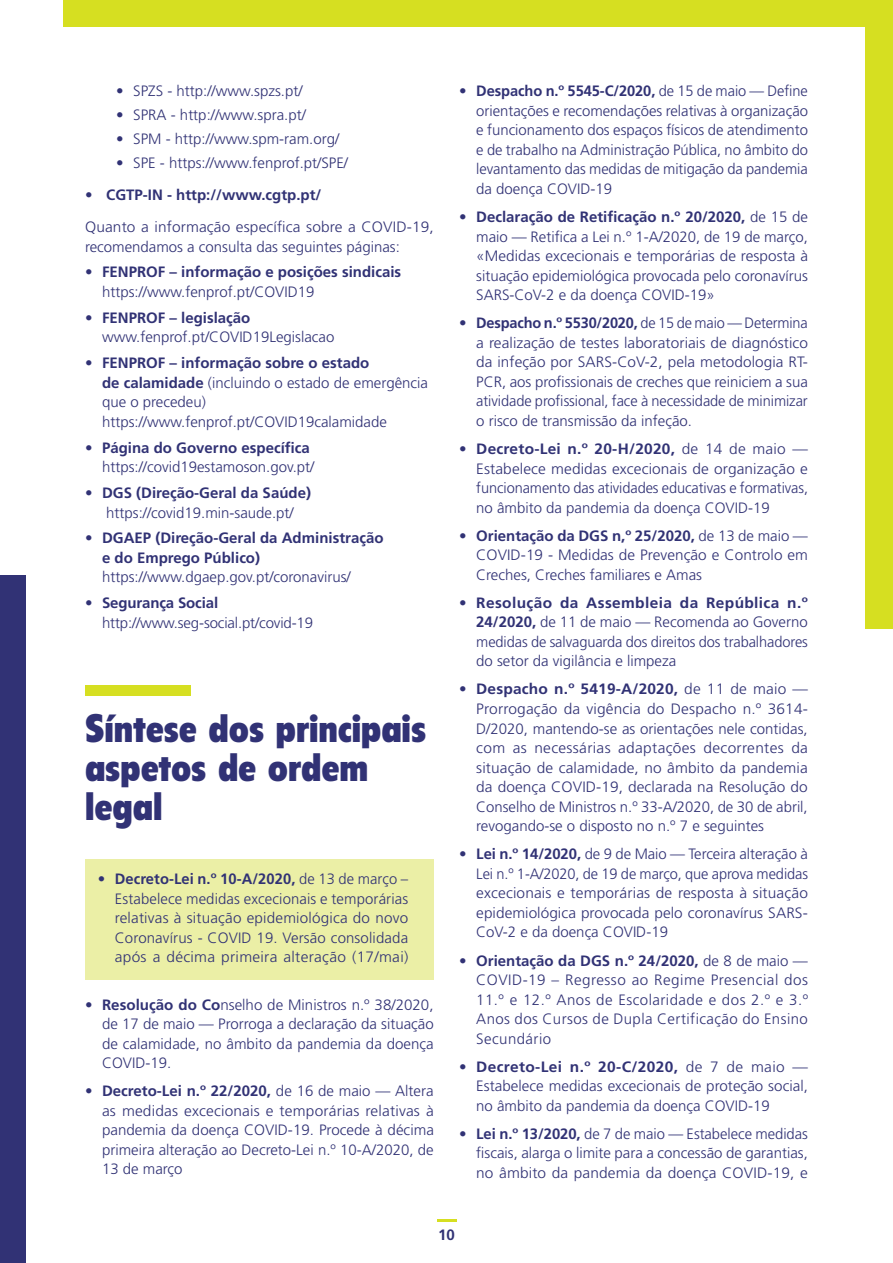
<style>
.page{position:relative;width:893px;height:1263px;background:#fff}
.page>*{position:absolute;margin:0;border:0;box-sizing:border-box;transform-origin:0 0}
.t1{font:900 condensed 39px/39px "Flyer LT Std";color:#313275}
.t2{font:300 15px/19.5px "Frutiger LT Std";color:#313275;text-align:justify}
.t3{font:700 15px/19.5px "Frutiger LT Std";color:#313275}
.s1{font-weight:300}
.s2{font-weight:700}
</style>
<div class="page">
<div style="left:85px;top:859px;width:349px;height:120px;background:#ebefa6"></div>
<div style="left:64px;top:0;width:829px;height:26px;background:#d6df21"></div>
<div style="left:865px;top:9px;width:28px;height:620px;background:#d6df21"></div>
<div style="left:0;top:575px;width:25px;height:688px;background:#313275"></div>
<div style="left:85px;top:685px;width:105px;height:10px;background:#d6df21"></div>
<svg style="left:437px;top:1219px;width:19px;height:2px"></svg>
<p class="t2" style="left:116px;top:82px;width:188px">• SPZS - http://www.spzs.pt/</p>
<p class="t2" style="left:116px;top:105px;width:191px">• SPRA - http://www.spra.pt/</p>
<p class="t2" style="left:116px;top:129px;width:224px">• SPM - http://www.spm-ram.org/</p>
<p class="t2" style="left:116px;top:153px;width:233px">• SPE - https://www.fenprof.pt/SPE/</p>
<p class="t3" style="left:85px;top:185px;width:238px">• CGTP-IN - http://www.cgtp.pt/</p>
<p class="t2" style="left:85px;top:217px;width:350px">Quanto a informação específica sobre a COVID-19, recomendamos a consulta das seguintes páginas:</p>
<p class="t3" style="left:102px;top:263px;width:301px;text-indent:-17px">• FENPROF – informação e posições sindicais <span class="s1">https://www.fenprof.pt/COVID19</span></p>
<p class="t2" style="left:102px;top:308px;width:234px;text-indent:-17px"><span class="s2">• FENPROF – legislação </span>www.fenprof.pt/COVID19Legislacao</p>
<p class="t2" style="left:102px;top:353px;width:327px;text-align:left;text-indent:-17px"><span class="s2">• FENPROF – informação sobre o estado<br>de calamidade</span> (incluindo o estado de emergência que o precedeu) https://www.fenprof.pt/COVID19calamidade</p>
<p class="t2" style="left:85px;top:438px;width:231px;text-align:right"><span class="s2">• Página do Governo específica </span>https://covid19estamoson.gov.pt/</p>
<p class="t2" style="left:85px;top:483px;width:227px;text-align:center"><span class="s2">• DGS (Direção-Geral da Saúde) </span>https://covid19.min-saude.pt/</p>
<p class="t3" style="left:102px;top:528px;width:283px;text-indent:-17px">• DGAEP (Direção-Geral da Administração e do Emprego Público) <span class="s1">https://www.dgaep.gov.pt/coronavirus/</span></p>
<p class="t2" style="left:102px;top:593px;width:213px;text-indent:-17px"><span class="s2">• Segurança Social </span>http://www.seg-social.pt/covid-19</p>
<p class="t1" style="left:85px;top:709px;width:343px">Síntese dos principais aspetos de ordem legal</p>
<p class="t2" style="left:115px;top:869px;width:295px;text-indent:-17px"><span class="s2">• Decreto-Lei n.º 10-A/2020,</span> de 13 de março – Estabelece medidas excecionais e temporárias relativas à situação epidemiológica do novo Coronavírus - COVID 19. Versão consolidada após a décima primeira alteração (17/mai)</p>
<p class="t2" style="left:102px;top:995px;width:333px;text-indent:-17px"><span class="s2">• Resolução do Co</span>nselho de Ministros n.º 38/2020, de 17 de maio — Prorroga a declaração da situação de calamidade, no âmbito da pandemia da doença COVID-19.</p>
<p class="t2" style="left:102px;top:1081px;width:333px;text-indent:-17px"><span class="s2">• Decreto-Lei n.º 22/2020,</span> de 16 de maio — Altera as medidas excecionais e temporárias relativas à pandemia da doença COVID-19. Procede à décima primeira alteração ao Decreto-Lei n.º 10-A/2020, de 13 de março</p>
<p class="t2" style="left:476px;top:82px;width:333px;text-indent:-17px"><span class="s2">• Despacho n.º 5545-C/2020,</span> de 15 de maio — Define orientações e recomendações relativas à organização e funcionamento dos espaços físicos de atendimento e de trabalho na Administração Pública, no âmbito do levantamento das medidas de mitigação da pandemia da doença COVID-19</p>
<p class="t2" style="left:476px;top:207px;width:333px;text-indent:-17px"><span class="s2">• Declaração de Retificação n.º 20/2020,</span> de 15 de maio — Retifica a Lei n.º 1-A/2020, de 19 de março, «Medidas excecionais e temporárias de resposta à situação epidemiológica provocada pelo coronavírus SARS-CoV-2 e da doença COVID-19»</p>
<p class="t2" style="left:476px;top:314px;width:333px;text-indent:-17px"><span class="s2">• Despacho n.º 5530/2020,</span> de 15 de maio — Determina a realização de testes laboratoriais de diagnóstico da infeção por SARS-CoV-2, pela metodologia RT-PCR, aos profissionais de creches que reiniciem a sua atividade profissional, face à necessidade de minimizar o risco de transmissão da infeção.</p>
<p class="t2" style="left:476px;top:439px;width:333px;text-indent:-17px"><span class="s2">• Decreto-Lei n.º 20-H/2020,</span> de 14 de maio — Estabelece medidas excecionais de organização e funcionamento das atividades educativas e formativas, no âmbito da pandemia da doença COVID-19</p>
<p class="t2" style="left:476px;top:526px;width:333px;text-indent:-17px"><span class="s2">• Orientação da DGS n,º 25/2020,</span> de 13 de maio — COVID-19 - Medidas de Prevenção e Controlo em Creches, Creches familiares e Amas</p>
<p class="t2" style="left:476px;top:593px;width:333px;text-indent:-17px"><span class="s2">• Resolução da Assembleia da República n.º 24/2020,</span> de 11 de maio — Recomenda ao Governo medidas de salvaguarda dos direitos dos trabalhadores do setor da vigilância e limpeza</p>
<p class="t2" style="left:476px;top:680px;width:333px;text-indent:-17px"><span class="s2">• Despacho n.º 5419-A/2020,</span> de 11 de maio — Prorrogação da vigência do Despacho n.º 3614- D/2020, mantendo-se as orientações nele contidas, com as necessárias adaptações decorrentes da situação de calamidade, no âmbito da pandemia da doença COVID-19, declarada na Resolução do Conselho de Ministros n.º 33-A/2020, de 30 de abril, revogando-se o disposto no n.º 7 e seguintes</p>
<p class="t2" style="left:476px;top:844px;width:333px;text-indent:-17px"><span class="s2">• Lei n.º 14/2020,</span> de 9 de Maio — Terceira alteração à Lei n.º 1-A/2020, de 19 de março, que aprova medidas excecionais e temporárias de resposta à situação epidemiológica provocada pelo coronavírus SARS-CoV-2 e da doença COVID-19</p>
<p class="t2" style="left:476px;top:951px;width:333px;text-indent:-17px"><span class="s2">• Orientação da DGS n.º 24/2020,</span> de 8 de maio — COVID-19 – Regresso ao Regime Presencial dos 11.º e 12.º Anos de Escolaridade e dos 2.º e 3.º Anos dos Cursos de Dupla Certificação do Ensino Secundário</p>
<p class="t2" style="left:476px;top:1057px;width:333px;text-indent:-17px"><span class="s2">• Decreto-Lei n.º 20-C/2020,</span> de 7 de maio — Estabelece medidas excecionais de proteção social, no âmbito da pandemia da doença COVID-19</p>
<p class="t2" style="left:476px;top:1124px;width:333px;text-indent:-17px"><span class="s2">• Lei n.º 13/2020,</span> de 7 de maio — Estabelece medidas fiscais, alarga o limite para a concessão de garantias, no âmbito da pandemia da doença COVID-19, e</p>
<p class="t3" style="left:438px;top:1225px;width:18px">10</p>
</div>
